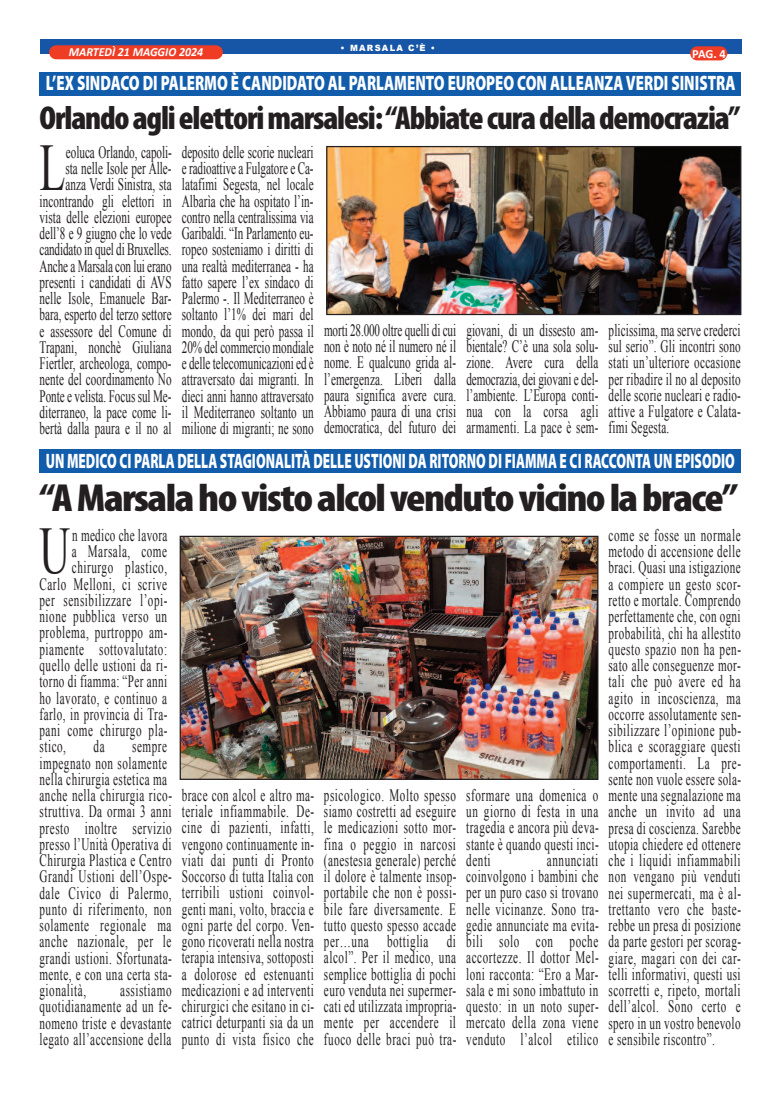
<style>
.page{position:relative;width:780px;height:1099px;background:#fff}
.page>*{position:absolute;margin:0;border:0;box-sizing:border-box;transform-origin:0 0}
.t1{font:66.5px "Times New Roman";color:#231f20;scale:.64 1}
.t2{font:900 condensed 39.25px "Myriad Pro";letter-spacing:-.035em;color:#231f20;scale:1.12 1}
.t3{font:900 condensed 33.25px "Myriad Pro";letter-spacing:-.035em;color:#231f20}
.t4{font:900 20.88px "Myriad Pro";color:#fff;scale:.64 1}
.t5{font:900 20.88px "Myriad Pro";color:#fff;scale:.71 1}
.t6{font:17.38px/16.2px "Times New Roman";letter-spacing:.04em;color:#231f20;text-align:justify;scale:.64 1}
.t7{font:17.38px/16.2px "Times New Roman";letter-spacing:.01em;color:#231f20;text-align:right;scale:.64 1}
.t8{font:700 12.5px "Calibri";color:#fff}
.t9{font:italic 700 12.38px "Calibri";color:#fff;scale:.96 1}
.t10{font:900 8.62px "Arial";letter-spacing:.15em;color:#fff;scale:.96 1}
</style>
<div class="page">
<div style="left:40px;top:39px;width:701px;height:14px;background:#1755a6"></div>
<div style="left:690px;top:46px;width:37px;height:14px;background:#ef3c25;border-radius:7px"></div>
<div style="left:49px;top:45px;width:174px;height:14px;background:#ef3c25;border-radius:7px"></div>
<div style="left:39px;top:72px;width:701px;height:24px;background:#115cab"></div>
<div style="left:39px;top:449px;width:701px;height:24px;background:#115cab"></div>
<img style="left:182px;top:537px;width:414px;height:241px">
<div style="left:180px;top:535px;width:418px;height:245px;border:1px solid #231f20"></div>
<img style="left:328px;top:148px;width:411px;height:165px">
<div style="left:326px;top:146px;width:415px;height:169px;border:1px solid #231f20"></div>
<p class="t9" style="left:69px;top:47px;width:141px">MARTEDÌ 21 MAGGIO 2024</p>
<p class="t10" style="left:340px;top:41px;width:100px">• MARSALA C’È •</p>
<p class="t5" style="left:46px;top:76px;width:972px">L’EX SINDACO DI PALERMO È CANDIDATO AL PARLAMENTO EUROPEO CON ALLEANZA VERDI SINISTRA</p>
<p class="t8" style="left:692px;top:48px;width:35px">PAG. 4</p>
<h3 class="t3" style="left:39px;top:106px;width:702px">Orlandoaglielettorimarsalesi:“Abbiatecuradellademocrazia”</h3>
<p class="t7" style="left:39px;top:144px;width:208px">eoluca Orlando, capoli-<br>sta nelle Isole per Alle-<br>anza Verdi Sinistra, sta incontrando gli elettori in vista delle elezioni europee dell’8 e 9 giugno che lo vede candidato in quel di Bruxelles.<br>Anche a Marsala con lui erano presenti i candidati di AVS nelle Isole, Emanuele Bar&shy;bara, esperto del terzo settore e assessore del Comune di<br>Trapani, nonchè Giuliana<br>Fiertler, archeologa, compo&shy;nente del coordinamento No<br>Ponte e velista. Focus sul Me&shy;diterraneo, la pace come li&shy;bertà dalla paura e il no al</p>
<p class="t6" style="left:182px;top:144px;width:208px">deposito delle scorie nucleari e radioattive a Fulgatore e Ca&shy;latafimi Segesta, nel locale Albarìa che ha ospitato l’in&shy;contro nella centralissima via Garibaldi. “In Parlamento eu&shy;ropeo sosteniamo i diritti di una realtà mediterranea - ha fatto sapere l’ex sindaco di Palermo -. Il Mediterraneo è soltanto l’1% dei mari del mondo, da qui però passa il 20% del commercio mondiale e delle telecomunicazioni ed è attraversato dai migranti. In dieci anni hanno attraversato il Mediterraneo soltanto un milione di migranti; ne sono</p>
<h1 class="t1" style="left:39px;top:131px;width:42px">L</h1>
<p class="t6" style="left:324px;top:322px;width:208px">morti 28.000 oltre quelli di cui non è noto né il numero né il nome. E qualcuno grida al&shy;l’emergenza. Liberi dalla paura significa avere cura.<br>Abbiamo paura di una crisi democratica, del futuro dei</p>
<p class="t6" style="left:466px;top:322px;width:208px">giovani, di un dissesto am&shy;bientale? C’è una sola solu&shy;zione. Avere cura della democrazia, dei giovani e del&shy;l’ambiente. L’Europa conti&shy;nua con la corsa agli armamenti. La pace è sem-</p>
<p class="t6" style="left:608px;top:322px;width:208px">plicissima, ma serve crederci sul serio”. Gli incontri sono stati un’ulteriore occasione per ribadire il no al deposito delle scorie nucleari e radio&shy;attive a Fulgatore e Calata&shy;fimi Segesta.</p>
<p class="t4" style="left:46px;top:453px;width:1078px">UN MEDICO CI PARLA DELLA STAGIONALITÀ DELLE USTIONI DA RITORNO DI FIAMMA E CI RACCONTA UN EPISODIO</p>
<h2 class="t2" style="left:39px;top:484px;width:625px">“AMarsalahovistoalcolvendutovicinolabrace”</h2>
<h1 class="t1" style="left:39px;top:514px;width:50px">U</h1>
<p class="t6" style="left:72px;top:527px;width:150px">n medico che lavora</p>
<p class="t6" style="left:72px;top:543px;width:150px">a Marsala, come</p>
<p class="t6" style="left:72px;top:559px;width:150px">chirurgo plastico,</p>
<p class="t6" style="left:39px;top:575px;width:201px">Carlo Melloni, ci scrive</p>
<p class="t6" style="left:39px;top:592px;width:201px">per sensibilizzare l’opi-</p>
<p class="t6" style="left:39px;top:608px;width:201px">nione pubblica verso un</p>
<p class="t6" style="left:39px;top:624px;width:201px">problema, purtroppo am-</p>
<p class="t6" style="left:39px;top:640px;width:201px">piamente sottovalutato:</p>
<p class="t6" style="left:39px;top:657px;width:201px">quello delle ustioni da ri-</p>
<p class="t6" style="left:39px;top:673px;width:201px">torno di fiamma: “Per anni</p>
<p class="t6" style="left:39px;top:689px;width:201px">ho lavorato, e continuo a</p>
<p class="t6" style="left:39px;top:705px;width:201px">farlo, in provincia di Tra-</p>
<p class="t6" style="left:39px;top:722px;width:201px">pani come chirurgo pla-</p>
<p class="t6" style="left:39px;top:738px;width:43px">stico,</p>
<p class="t6" style="left:94px;top:738px;width:19px">da</p>
<p class="t6" style="left:39px;top:738px;width:209px;text-align:left;text-indent:93px">sempre impegnato non solamente nella chirurgia estetica ma anche nella chirurgia rico&shy;struttiva. Da ormai 3 anni presto inoltre servizio presso l’Unità Operativa di<br>Chirurgia Plastica e Centro<br>Grandi Ustioni dell’Ospe&shy;dale Civico di Palermo, punto di riferimento, non solamente regionale ma anche nazionale, per le grandi ustioni. Sfortunata&shy;mente, e con una certa sta&shy;gionalità,</p>
<p class="t6" style="left:39px;top:982px;width:208px;text-indent:81px">assistiamo quotidianamente ad un fe&shy;nomeno triste e devastante legato all’accensione della</p>
<p class="t6" style="left:182px;top:786px;width:209px">brace con alcol e altro ma&shy;teriale infiammabile. De&shy;cine di pazienti, infatti, vengono continuamente in&shy;viati dai punti di Pronto Soccorso di tutta Italia con terribili ustioni coinvol&shy;genti mani, volto, braccia e ogni parte del corpo. Ven&shy;gono ricoverati nella nostra terapia intensiva, sottoposti a dolorose ed estenuanti medicazioni e ad interventi chirurgici che esitano in ci&shy;catrici deturpanti sia da un punto di vista fisico che</p>
<p class="t6" style="left:324px;top:786px;width:208px">psicologico. Molto spesso siamo costretti ad eseguire le medicazioni sotto mor&shy;fina o peggio in narcosi (anestesia generale) perché il dolore è talmente insop&shy;portabile che non è possi&shy;bile fare diversamente. E tutto questo spesso accade per…una bottiglia di alcol”. Per il medico, una semplice bottiglia di pochi euro venduta nei supermer&shy;cati ed utilizzata impropria&shy;mente per accendere il fuoco delle braci può tra-</p>
<p class="t6" style="left:466px;top:786px;width:208px">sformare una domenica o un giorno di festa in una tragedia e ancora più deva&shy;stante è quando questi inci&shy;denti</p>
<p class="t6" style="left:466px;top:851px;width:208px;text-indent:81px">annunciati coinvolgono i bambini che per un puro caso si trovano nelle vicinanze. Sono tra&shy;gedie annunciate ma evita&shy;bili solo con poche accortezze. Il dottor Mel&shy;loni racconta: “Ero a Mar&shy;sala e mi sono imbattuto in questo: in un noto super&shy;mercato della zona viene venduto l’alcol etilico</p>
<p class="t6" style="left:608px;top:527px;width:208px">come se fosse un normale metodo di accensione delle braci. Quasi una istigazione a compiere un gesto scor&shy;retto e mortale. Comprendo perfettamente che, con ogni probabilità, chi ha allestito questo spazio non ha pen&shy;sato alle conseguenze mor&shy;tali che può avere ed ha agito in incoscienza, ma occorre assolutamente sen&shy;sibilizzare l’opinione pub&shy;blica e scoraggiare questi comportamenti. La pre&shy;sente non vuole essere sola&shy;mente una segnalazione ma anche un invito ad una presa di coscienza. Sarebbe utopia chiedere ed ottenere che i liquidi infiammabili non vengano più venduti nei supermercati, ma è al&shy;trettanto vero che baste&shy;rebbe un presa di posizione da parte gestori per scorag&shy;giare, magari con dei car&shy;telli informativi, questi usi scorretti e, ripeto, mortali dell’alcol. Sono certo e spero in un vostro benevolo e sensibile riscontro”.</p>
</div>
